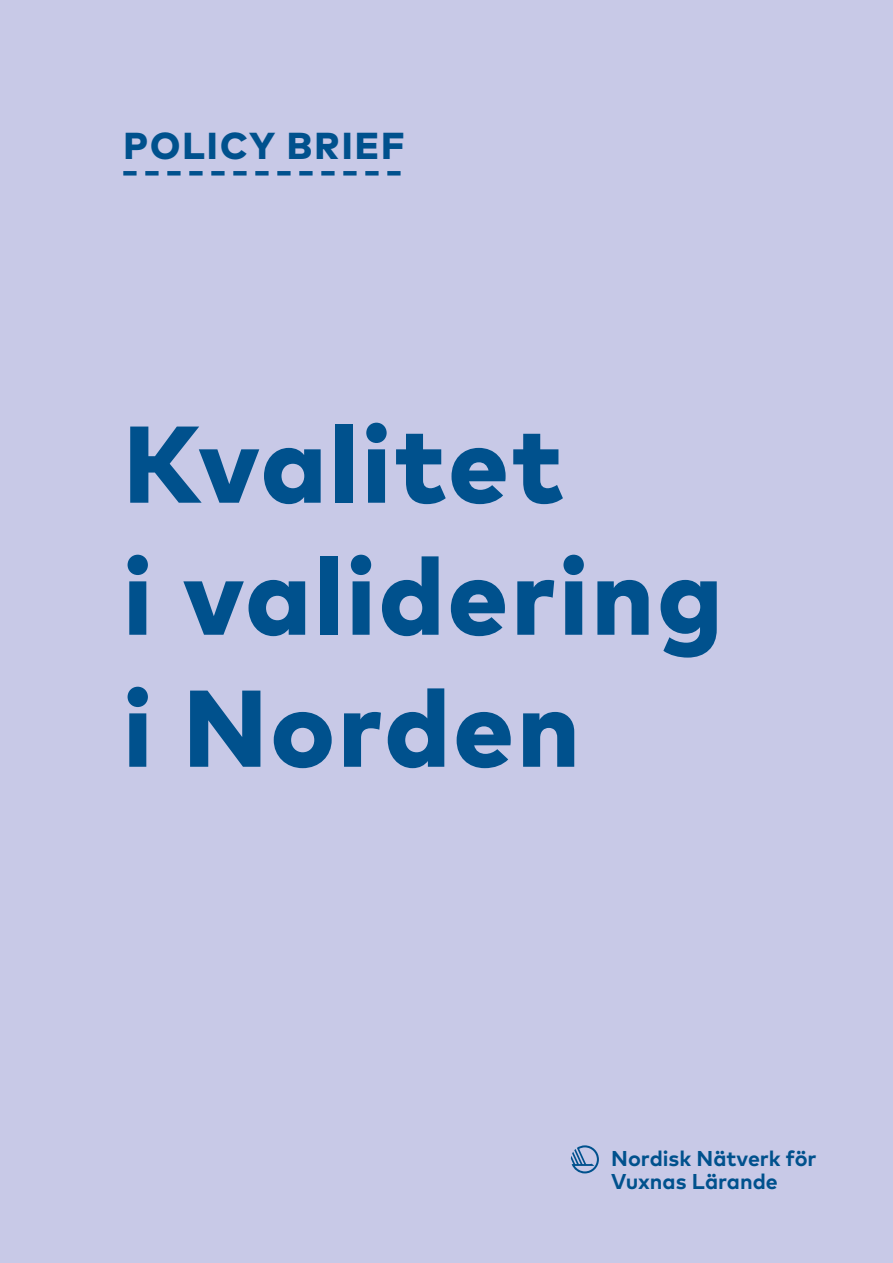
<style>
.page{position:relative;width:893px;height:1263px;background:#c8c9e7}
.page>*{position:absolute;margin:0;border:0;box-sizing:border-box;transform-origin:0 0}
.Pääotsikko{font:800 108.75px "Mark OT";letter-spacing:.03em;color:#00518d}
.Policy_brief_title{font:800 37.5px "Mark OT";letter-spacing:.055em;color:#00518d}
.t1{font:700 21.45px/23.1px "Mark OT";color:#00518d}
</style>
<div class="page">
<svg style="left:123px;top:171px;width:278px;height:5px"></svg>
<svg style="left:571px;top:1145px;width:28px;height:28px"></svg>
<p class="Policy_brief_title" style="left:123px;top:122px;width:283px">POLICY BRIEF</p>
<h1 class="Pääotsikko" style="left:123px;top:393px;width:442px">Kvalitet</h1>
<h1 class="Pääotsikko" style="left:123px;top:525px;width:601px">i validering</h1>
<h1 class="Pääotsikko" style="left:123px;top:657px;width:458px">i Norden</h1>
<p class="t1" style="left:611px;top:1146px;width:207px">Nordisk Nätverk för<br>Vuxnas Lärande</p>
</div>
